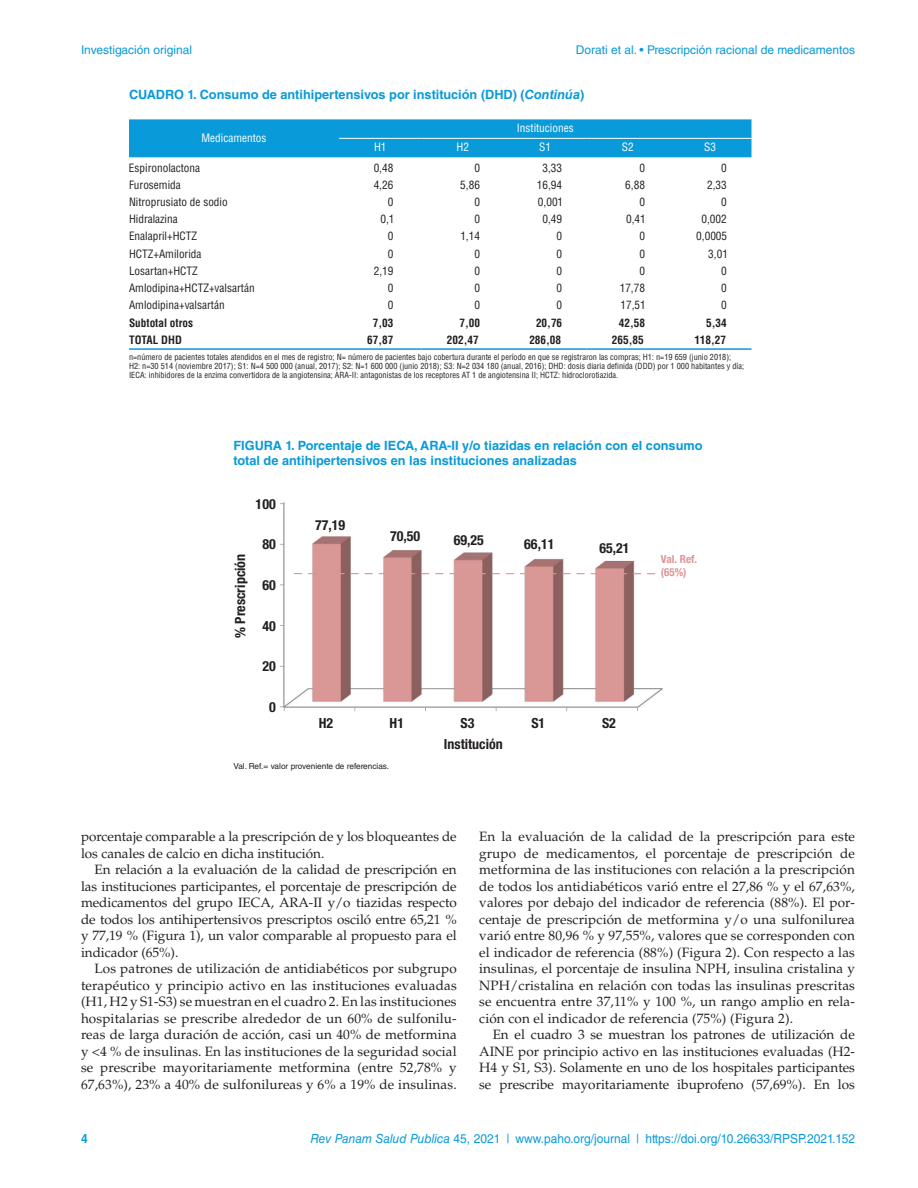
<style>
.page{position:relative;width:918px;height:1188px;background:#fff}
.page>*{position:absolute;margin:0;border:0;box-sizing:border-box;transform-origin:0 0}
.t1{font:700 condensed 14.1px "Helvetica Neue LT Std";color:#231f20}
.t2{font:700 condensed 13.95px "Helvetica Neue LT Std";color:#231f20}
.t3{font:13.5px/16.5px "Palatino LT Std";color:#231f20;text-align:justify}
.t4{font:700 12.75px/15px "Helvetica LT Std";color:#089ad9}
.t5{font:12.6px "Helvetica LT Std";color:#089ad9;scale:.95 1}
.t6{font:700 12.6px "Helvetica LT Std";color:#089ad9;scale:.95 1}
.t7{font:12px "Helvetica LT Std";color:#089ad9}
.t8{font:condensed 11.25px "Helvetica LT Std";color:#231f20}
.t9{font:700 condensed 11.25px "Helvetica LT Std";color:#231f20}
.t10{font:condensed 11.25px "Helvetica LT Std";color:#fff}
.t11{font:700 condensed 11.1px/13.2px "Helvetica Neue LT Std";color:#d99694}
.t12{font:condensed 8.25px/9px "Helvetica LT Std";color:#231f20}
.t13{font:8.25px "Helvetica LT Std";color:#231f20}
.s1{font-style:italic}
</style>
<div class="page">
<div style="left:129px;top:119px;width:623px;height:38px;background:#089ad9"></div>
<hr style="left:129px;top:348px;width:210px;height:2px;background:#089ad9">
<hr style="left:339px;top:348px;width:83px;height:2px;background:#089ad9">
<hr style="left:422px;top:348px;width:82px;height:2px;background:#089ad9">
<hr style="left:504px;top:348px;width:82px;height:2px;background:#089ad9">
<hr style="left:586px;top:348px;width:83px;height:2px;background:#089ad9">
<hr style="left:669px;top:348px;width:83px;height:2px;background:#089ad9">
<hr style="left:339px;top:138px;width:83px;height:1px;background:#fff">
<hr style="left:422px;top:138px;width:82px;height:1px;background:#fff">
<hr style="left:504px;top:138px;width:82px;height:1px;background:#fff">
<hr style="left:586px;top:138px;width:83px;height:1px;background:#fff">
<hr style="left:669px;top:138px;width:83px;height:1px;background:#fff">
<img style="left:283px;top:502px;width:380px;height:206px">
<svg style="left:280px;top:706px;width:5px;height:5px"></svg>
<p class="t7" style="left:81px;top:43px;width:113px">Investigación original</p>
<p class="t7" style="left:576px;top:43px;width:281px">Dorati et al. • Prescripción racional de medicamentos</p>
<p class="t4" style="left:129px;top:87px;width:457px">CUADRO 1. Consumo de antihipertensivos por institución (DHD) (<span class="s1">Continúa</span>)</p>
<p class="t10" style="left:202px;top:131px;width:66px">Medicamentos</p>
<p class="t10" style="left:517px;top:121px;width:58px">Instituciones</p>
<p class="t10" style="left:374px;top:140px;width:14px">H1</p>
<p class="t10" style="left:457px;top:140px;width:14px">H2</p>
<p class="t10" style="left:539px;top:140px;width:13px">S1</p>
<p class="t10" style="left:622px;top:140px;width:13px">S2</p>
<p class="t10" style="left:704px;top:140px;width:13px">S3</p>
<p class="t8" style="left:129px;top:160px;width:73px">Espironolactona</p>
<p class="t8" style="left:374px;top:160px;width:21px">0,48</p>
<p class="t8" style="left:474px;top:160px;width:7px">0</p>
<p class="t8" style="left:543px;top:160px;width:21px">3,33</p>
<p class="t8" style="left:639px;top:160px;width:7px">0</p>
<p class="t8" style="left:721px;top:160px;width:7px">0</p>
<p class="t8" style="left:129px;top:178px;width:53px">Furosemida</p>
<p class="t8" style="left:374px;top:178px;width:21px">4,26</p>
<p class="t8" style="left:460px;top:178px;width:21px">5,86</p>
<p class="t8" style="left:537px;top:178px;width:27px">16,94</p>
<p class="t8" style="left:625px;top:178px;width:21px">6,88</p>
<p class="t8" style="left:707px;top:178px;width:21px">2,33</p>
<p class="t8" style="left:129px;top:195px;width:100px">Nitroprusiato de sodio</p>
<p class="t8" style="left:388px;top:195px;width:7px">0</p>
<p class="t8" style="left:474px;top:195px;width:7px">0</p>
<p class="t8" style="left:538px;top:195px;width:27px">0,001</p>
<p class="t8" style="left:639px;top:195px;width:7px">0</p>
<p class="t8" style="left:721px;top:195px;width:7px">0</p>
<p class="t8" style="left:129px;top:212px;width:50px">Hidralazina</p>
<p class="t8" style="left:380px;top:212px;width:16px">0,1</p>
<p class="t8" style="left:474px;top:212px;width:7px">0</p>
<p class="t8" style="left:543px;top:212px;width:21px">0,49</p>
<p class="t8" style="left:626px;top:212px;width:21px">0,41</p>
<p class="t8" style="left:702px;top:212px;width:27px">0,002</p>
<p class="t8" style="left:129px;top:229px;width:70px">Enalapril+HCTZ</p>
<p class="t8" style="left:388px;top:229px;width:7px">0</p>
<p class="t8" style="left:460px;top:229px;width:21px">1,14</p>
<p class="t8" style="left:557px;top:229px;width:7px">0</p>
<p class="t8" style="left:639px;top:229px;width:7px">0</p>
<p class="t8" style="left:696px;top:229px;width:32px">0,0005</p>
<p class="t8" style="left:129px;top:247px;width:74px">HCTZ+Amilorida</p>
<p class="t8" style="left:388px;top:247px;width:7px">0</p>
<p class="t8" style="left:474px;top:247px;width:7px">0</p>
<p class="t8" style="left:557px;top:247px;width:7px">0</p>
<p class="t8" style="left:639px;top:247px;width:7px">0</p>
<p class="t8" style="left:708px;top:247px;width:21px">3,01</p>
<p class="t8" style="left:129px;top:264px;width:70px">Losartan+HCTZ</p>
<p class="t8" style="left:374px;top:264px;width:21px">2,19</p>
<p class="t8" style="left:474px;top:264px;width:7px">0</p>
<p class="t8" style="left:557px;top:264px;width:7px">0</p>
<p class="t8" style="left:639px;top:264px;width:7px">0</p>
<p class="t8" style="left:721px;top:264px;width:7px">0</p>
<p class="t8" style="left:129px;top:281px;width:127px">Amlodipina+HCTZ+valsartán</p>
<p class="t8" style="left:388px;top:281px;width:7px">0</p>
<p class="t8" style="left:474px;top:281px;width:7px">0</p>
<p class="t8" style="left:557px;top:281px;width:7px">0</p>
<p class="t8" style="left:620px;top:281px;width:27px">17,78</p>
<p class="t8" style="left:721px;top:281px;width:7px">0</p>
<p class="t8" style="left:129px;top:298px;width:97px">Amlodipina+valsartán</p>
<p class="t8" style="left:388px;top:298px;width:7px">0</p>
<p class="t8" style="left:474px;top:298px;width:7px">0</p>
<p class="t8" style="left:557px;top:298px;width:7px">0</p>
<p class="t8" style="left:620px;top:298px;width:27px">17,51</p>
<p class="t8" style="left:721px;top:298px;width:7px">0</p>
<p class="t9" style="left:129px;top:315px;width:66px">Subtotal otros</p>
<p class="t9" style="left:373px;top:315px;width:22px">7,03</p>
<p class="t9" style="left:459px;top:315px;width:22px">7,00</p>
<p class="t9" style="left:536px;top:315px;width:28px">20,76</p>
<p class="t9" style="left:619px;top:315px;width:28px">42,58</p>
<p class="t9" style="left:706px;top:315px;width:22px">5,34</p>
<p class="t9" style="left:129px;top:333px;width:54px">TOTAL DHD</p>
<p class="t9" style="left:367px;top:333px;width:28px">67,87</p>
<p class="t9" style="left:447px;top:333px;width:33px">202,47</p>
<p class="t9" style="left:529px;top:333px;width:33px">286,08</p>
<p class="t9" style="left:612px;top:333px;width:33px">265,85</p>
<p class="t9" style="left:694px;top:333px;width:33px">118,27</p>
<p class="t12" style="left:129px;top:353px;width:617px">n=número de pacientes totales atendidos en el mes de registro; N= número de pacientes bajo cobertura durante el período en que se registraron las compras; H1: n=19 659 (junio 2018);<br>H2: n=30 514 (noviembre 2017); S1: N=4 500 000 (anual, 2017); S2: N=1 600 000 (junio 2018); S3: N=2 034 180 (anual, 2016); DHD: dosis diaria definida (DDD) por 1 000 habitantes y día;<br>IECA: inhibidores de la enzima convertidora de la angiotensina; ARA-II: antagonistas de los receptores AT 1 de angiotensina II; HCTZ: hidroclorotiazida.</p>
<p class="t4" style="left:233px;top:438px;width:471px">FIGURA 1. Porcentaje de IECA, ARA-II y/o tiazidas en relación con el consumo total de antihipertensivos en las instituciones analizadas</p>
<p class="t2" style="left:256px;top:495px;width:22px">100</p>
<p class="t1" style="left:232px;top:638px;width:86px;rotate:-90deg">% Prescripción</p>
<p class="t2" style="left:262px;top:536px;width:15px">80</p>
<p class="t2" style="left:262px;top:577px;width:15px">60</p>
<p class="t2" style="left:262px;top:617px;width:15px">40</p>
<p class="t2" style="left:262px;top:658px;width:15px">20</p>
<p class="t2" style="left:269px;top:699px;width:8px">0</p>
<p class="t2" style="left:315px;top:517px;width:32px">77,19</p>
<p class="t2" style="left:390px;top:528px;width:32px">70,50</p>
<p class="t2" style="left:454px;top:532px;width:32px">69,25</p>
<p class="t2" style="left:524px;top:536px;width:32px">66,11</p>
<p class="t2" style="left:599px;top:540px;width:32px">65,21</p>
<p class="t2" style="left:319px;top:714px;width:16px">H2</p>
<p class="t2" style="left:390px;top:714px;width:16px">H1</p>
<p class="t2" style="left:461px;top:714px;width:15px">S3</p>
<p class="t2" style="left:531px;top:714px;width:15px">S1</p>
<p class="t2" style="left:602px;top:714px;width:15px">S2</p>
<p class="t2" style="left:444px;top:736px;width:60px">Institución</p>
<p class="t13" style="left:233px;top:761px;width:157px">Val. Ref.= valor proveniente de referencias.</p>
<p class="t11" style="left:661px;top:552px;width:38px">Val. Ref. (65%)</p>
<p class="t3" style="left:81px;top:829px;width:377px">porcentaje comparable a la prescripción de y los bloqueantes de los canales de calcio en dicha institución.</p>
<p class="t3" style="left:81px;top:862px;width:377px;text-indent:14px">En relación a la evaluación de la calidad de prescripción en las instituciones participantes, el porcentaje de prescripción de medicamentos del grupo IECA, ARA-II y/o tiazidas respecto de todos los antihipertensivos prescriptos osciló entre 65,21 % y 77,19 % (Figura 1), un valor comparable al propuesto para el indicador (65%).</p>
<p class="t3" style="left:81px;top:961px;width:377px;text-indent:14px">Los patrones de utilización de antidiabéticos por subgrupo terapéutico y principio activo en las instituciones evaluadas (H1, H2 y S1-S3) se muestran en el cuadro 2. En las instituciones hospitalarias se prescribe alrededor de un 60% de sulfonilu&shy;reas de larga duración de acción, casi un 40% de metformina y &lt;4 % de insulinas. En las instituciones de la seguridad social se prescribe mayoritariamente metformina (entre 52,78% y 67,63%), 23% a 40% de sulfonilureas y 6% a 19% de insulinas.</p>
<p class="t3" style="left:479px;top:829px;width:377px">En la evaluación de la calidad de la prescripción para este grupo de medicamentos, el porcentaje de prescripción de metformina de las instituciones con relación a la prescripción de todos los antidiabéticos varió entre el 27,86 % y el 67,63%, valores por debajo del indicador de referencia (88%). El por&shy;centaje de prescripción de metformina y/o una sulfonilurea varió entre 80,96 % y 97,55%, valores que se corresponden con el indicador de referencia (88%) (Figura 2). Con respecto a las insulinas, el porcentaje de insulina NPH, insulina cristalina y NPH/cristalina en relación con todas las insulinas prescritas se encuentra entre 37,11% y 100 %, un rango amplio en rela&shy;ción con el indicador de referencia (75%) (Figura 2).</p>
<p class="t3" style="left:479px;top:1027px;width:377px;text-indent:14px">En el cuadro 3 se muestran los patrones de utilización de AINE por principio activo en las instituciones evaluadas (H2- H4 y S1, S3). Solamente en uno de los hospitales participantes se prescribe mayoritariamente ibuprofeno (57,69%). En los</p>
<p class="t6" style="left:81px;top:1131px;width:9px">4</p>
<p class="t5" style="left:311px;top:1131px;width:575px"><span class="s1">Rev Panam Salud Publica</span> 45, 2021 | www.paho.org/journal | https://doi.org/10.26633/RPSP.2021.152</p>
</div>
